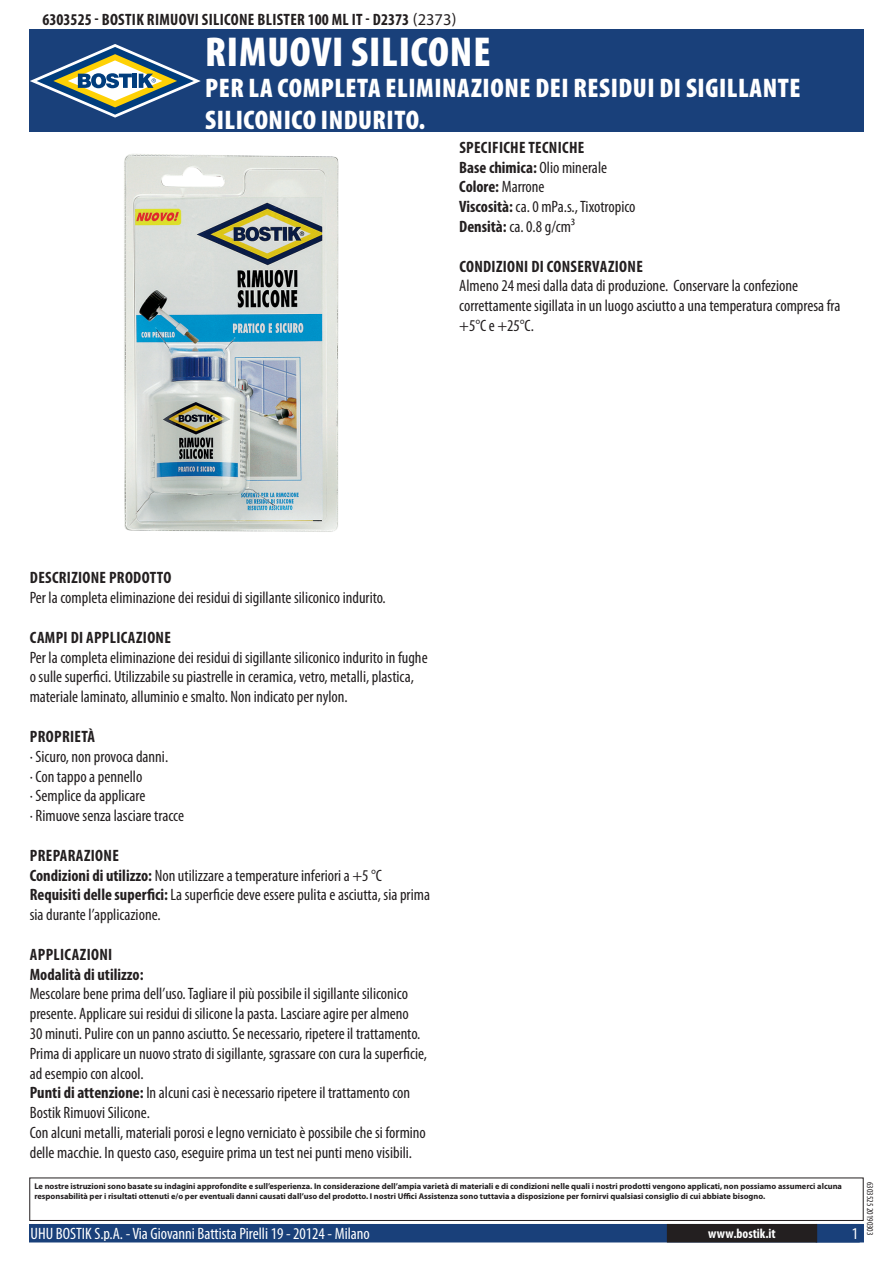
<style>
.page{position:relative;width:893px;height:1263px;background:#fff}
.page>*{position:absolute;margin:0;border:0;box-sizing:border-box;transform-origin:0 0}
.t1{font:900 condensed 42px "Myriad Pro";letter-spacing:.02em;color:#fff}
.t2{font:900 condensed 27px/32.4px "Myriad Pro";letter-spacing:.02em;color:#fff}
.t3{font:condensed 16.5px/19.8px "Myriad Pro";color:#231f20}
.t4{font:700 condensed 16.5px/19.8px "Myriad Pro";letter-spacing:.02em;color:#231f20}
.t5{font:condensed 16.5px "Myriad Pro";color:#fff}
.t6{font:700 condensed 13.5px "Myriad Pro";color:#fff}
.t7{font:condensed 9px "Myriad Pro";color:#231f20}
.t8{font:700 8.4px/10.1px "Myriad Pro";color:#231f20}
.s1{font-weight:400;font-stretch:normal}
.s2{font-weight:400}
.s3{font-weight:700}
</style>
<div class="page">
<div style="left:30px;top:1225px;width:833px;height:17px;background:#19407a"></div>
<div style="left:29px;top:1224px;width:835px;height:18px;border:2px solid #19407a"></div>
<div style="left:816px;top:1224px;width:44px;height:18px;border:2px solid #19407a"></div>
<div style="left:668px;top:1225px;width:148px;height:17px;background:#231f20"></div>
<div style="left:667px;top:1224px;width:150px;height:18px;border:2px solid #231f20"></div>
<div style="left:29px;top:1177px;width:835px;height:44px;border:1px solid #231f20"></div>
<div style="left:30px;top:30px;width:834px;height:102px;background:#19407a"></div>
<svg style="left:30px;top:44px;width:171px;height:74px"></svg>
<img style="left:124px;top:154px;width:214px;height:378px">
<p class="t4" style="left:43px;top:9px;width:415px">6303525 - BOSTIK RIMUOVI SILICONE BLISTER 100 ML IT - D2373 <span class="s1">(2373)</span></p>
<h1 class="t1" style="left:205px;top:25px;width:287px">RIMUOVI SILICONE</h1>
<h2 class="t2" style="left:205px;top:71px;width:597px">PER LA COMPLETA ELIMINAZIONE DEI RESIDUI DI SIGILLANTE<br>SILICONICO INDURITO.</h2>
<p class="t4" style="left:459px;top:137px;width:178px">SPECIFICHE TECNICHE<br>BASE CHIMICA: <span class="s2">Olio minerale<br></span>COLORE: <span class="s2">Marrone<br></span>VISCOSITÀ: <span class="s2">ca. 0 mPa.s., Tixotropico<br></span>DENSITÀ: <span class="s2">ca. 0.8 g/cm³</span></p>
<p class="t4" style="left:459px;top:256px;width:185px">CONDIZIONI DI CONSERVAZIONE</p>
<p class="t3" style="left:459px;top:276px;width:383px">Almeno 24 mesi dalla data di produzione. Conservare la confezione correttamente sigillata in un luogo asciutto a una temperatura compresa fra +5°C e +25°C.</p>
<p class="t4" style="left:30px;top:568px;width:143px">DESCRIZIONE PRODOTTO</p>
<p class="t3" style="left:30px;top:588px;width:358px">Per la completa eliminazione dei residui di sigillante siliconico indurito.</p>
<p class="t4" style="left:30px;top:627px;width:143px">CAMPI DI APPLICAZIONE</p>
<p class="t3" style="left:30px;top:647px;width:399px">Per la completa eliminazione dei residui di sigillante siliconico indurito in fughe o sulle superfici. Utilizzabile su piastrelle in ceramica, vetro, metalli, plastica, materiale laminato, alluminio e smalto. Non indicato per nylon.</p>
<p class="t4" style="left:30px;top:726px;width:67px">PROPRIETÀ</p>
<p class="t3" style="left:30px;top:746px;width:156px">· Sicuro, non provoca danni.<br>· Con tappo a pennello<br>· Semplice da applicare<br>· Rimuove senza lasciare tracce</p>
<p class="t3" style="left:30px;top:845px;width:402px"><span class="s3">PREPARAZIONE<br>CONDIZIONI DI UTILIZZO:</span> Non utilizzare a temperature inferiori a +5 °C <span class="s3">REQUISITI DELLE SUPERFICI:</span> La superficie deve essere pulita e asciutta, sia prima sia durante l’applicazione.</p>
<p class="t4" style="left:30px;top:944px;width:115px">APPLICAZIONI<br>MODALITÀ DI UTILIZZO:</p>
<p class="t3" style="left:30px;top:984px;width:399px">Mescolare bene prima dell’uso. Tagliare il più possibile il sigillante siliconico presente. Applicare sui residui di silicone la pasta. Lasciare agire per almeno<br>30 minuti. Pulire con un panno asciutto. Se necessario, ripetere il trattamento.<br>Prima di applicare un nuovo strato di sigillante, sgrassare con cura la superficie, ad esempio con alcool.<br><span class="s3">PUNTI DI ATTENZIONE:</span> In alcuni casi è necessario ripetere il trattamento con Bostik Rimuovi Silicone.<br>Con alcuni metalli, materiali porosi e legno verniciato è possibile che si formino delle macchie. In questo caso, eseguire prima un test nei punti meno visibili.</p>
<p class="t8" style="left:34px;top:1181px;width:809px">Le nostre istruzioni sono basate su indagini approfondite e sull’esperienza. In considerazione dell’ampia varietà di materiali e di condizioni nelle quali i nostri prodotti vengono applicati, non possiamo assumerci alcuna responsabilità per i risultati ottenuti e/o per eventuali danni causati dall’uso del prodotto. I nostri Uffici Assistenza sono tuttavia a disposizione per fornirvi qualsiasi consiglio di cui abbiate bisogno.</p>
<p class="t5" style="left:31px;top:1224px;width:341px">UHU BOSTIK S.p.A. - Via Giovanni Battista Pirelli 19 - 20124 - Milano</p>
<p class="t6" style="left:708px;top:1225px;width:69px">WWW.BOSTIK.IT</p>
<p class="t5" style="left:852px;top:1224px;width:8px">1</p>
<p class="t7" style="left:875px;top:1182px;width:55px;rotate:90deg">6303525 20190303</p>
</div>
